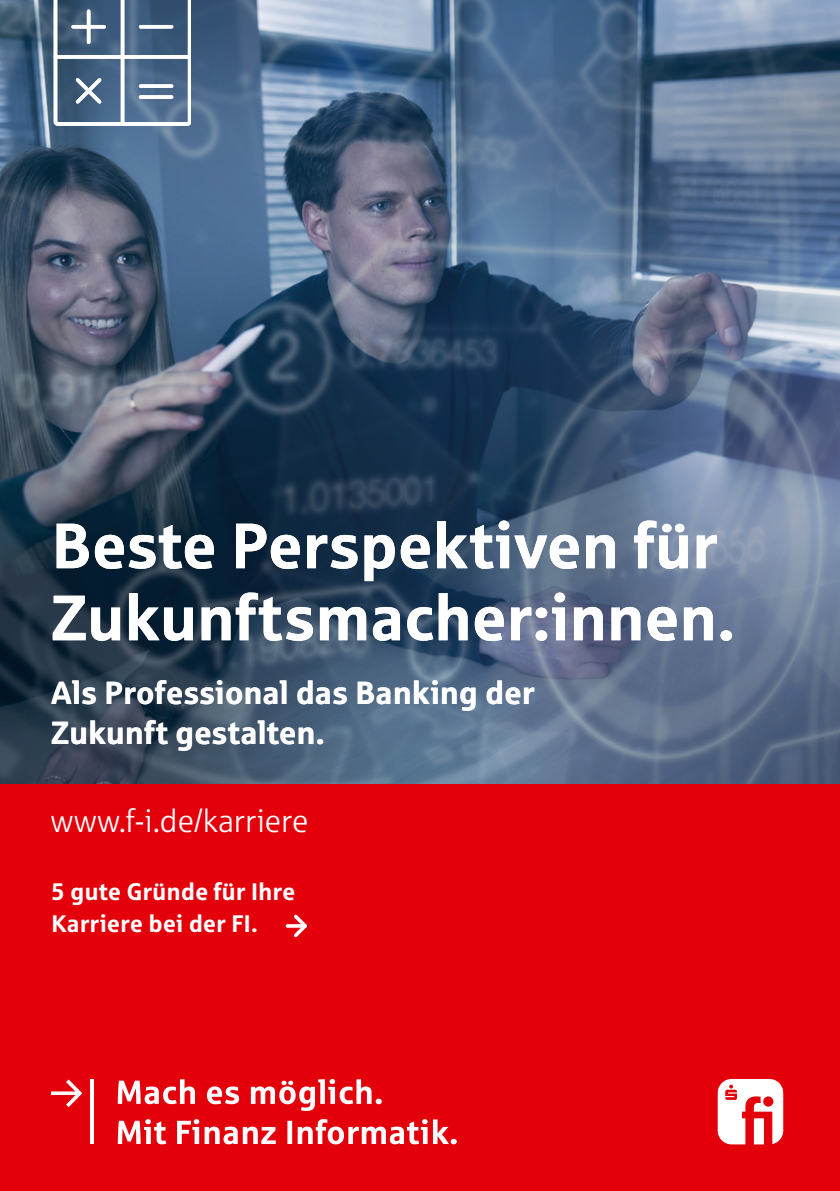
<style>
.page{position:relative;width:840px;height:1191px;background:#fff}
.page>*{position:absolute;margin:0;border:0;box-sizing:border-box;transform-origin:0 0}
.t1{font:700 64px/72px "Sparkasse Rg";letter-spacing:-.01em;color:#fff}
.t2{font:700 32px/40px "Sparkasse Rg";letter-spacing:-.005em;color:#fff}
.t3{font:32px "Sparkasse Lt";letter-spacing:-.005em;color:#fff}
.t4{font:700 24px/32px "Sparkasse Rg";letter-spacing:-.005em;color:#fff}
</style>
<div class="page">
<img style="left:0;top:0;width:839px;height:784px">
<div style="left:0;top:784px;width:839px;height:407px;background:#e3000b"></div>
<svg style="left:118px;top:1119px;width:338px;height:25px"></svg>
<svg style="left:118px;top:1079px;width:263px;height:32px"></svg>
<hr style="left:91px;top:1079px;width:3px;height:64px;background:#fff">
<svg style="left:51px;top:1079px;width:31px;height:28px"></svg>
<svg style="left:290px;top:914px;width:17px;height:24px"></svg>
<hr style="left:287px;top:924px;width:18px;height:3px;background:#fff">
<svg style="left:717px;top:1079px;width:65px;height:65px"></svg>
<svg style="left:54px;top:0;width:136px;height:125px"></svg>
<h1 class="t1" style="left:51px;top:507px;width:685px">Beste Perspektiven für<br>Zukunftsmacher:innen.</h1>
<p class="t2" style="left:51px;top:672px;width:484px">Als Professional das Banking der<br>Zukunft gestalten.</p>
<p class="t3" style="left:51px;top:802px;width:259px">www.f-i.de/karriere</p>
<p class="t4" style="left:51px;top:874px;width:246px">5 gute Gründe für Ihre<br>Karriere bei der FI.</p>
</div>
